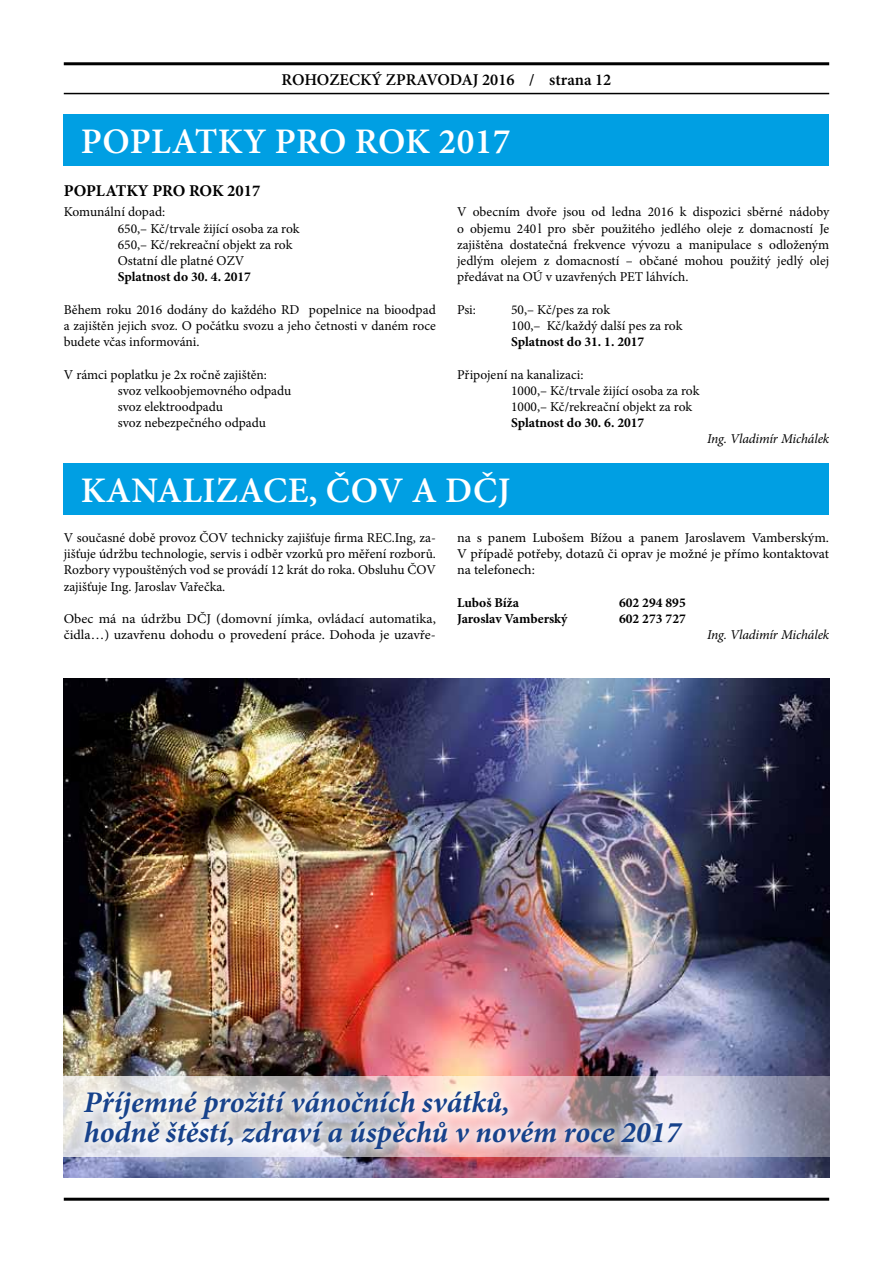
<style>
.page{position:relative;width:893px;height:1263px;background:#fff}
.page>*{position:absolute;margin:0;border:0;box-sizing:border-box;transform-origin:0 0}
.t1{font:600 36px "Minion Pro";letter-spacing:.01em;color:#fff}
.t2{font:italic 700 30px/30px "Minion Pro";letter-spacing:-.005em;color:#17428b}
.t3{font:600 16.5px "Minion Pro";color:#000}
.t4{font:700 16.5px "Minion Pro";letter-spacing:-.005em;color:#000}
.t5{font:13.5px/16.2px "Minion Pro";color:#000}
.t6{font:13.5px/16.2px "Minion Pro";color:#000;scale:1.04 1}
.t7{font:700 13.5px "Minion Pro";color:#000}
.t8{font:italic 13.5px "Minion Pro";letter-spacing:-.01em;color:#000}
</style>
<div class="page">
<hr style="left:64px;top:93px;width:765px;height:1px;background:#000">
<hr style="left:64px;top:62px;width:765px;height:3px;background:#000">
<hr style="left:64px;top:1198px;width:765px;height:3px;background:#000">
<div style="left:64px;top:115px;width:765px;height:51px;background:#009fe3"></div>
<div style="left:64px;top:463px;width:765px;height:51px;background:#009fe3"></div>
<img style="left:64px;top:679px;width:765px;height:499px">
<svg style="left:63px;top:1076px;width:767px;height:81px"></svg>
<div style="left:73px;top:1079px;width:620px;height:81px;background:#fff;opacity:.8"></div>
<p class="t3" style="left:282px;top:68px;width:331px">ROHOZECKÝ ZPRAVODAJ 2016 / strana 12</p>
<h1 class="t1" style="left:81px;top:117px;width:431px">POPLATKY PRO ROK 2017</h1>
<p class="t4" style="left:64px;top:179px;width:198px">POPLATKY PRO ROK 2017</p>
<p class="t5" style="left:118px;top:204px;width:183px;text-indent:-54px">Komunální dopad:<br>650,– Kč/trvale žijící osoba za rok<br>650,– Kč/rekreační objekt za rok<br>Ostatní dle platné OZV</p>
<p class="t7" style="left:118px;top:267px;width:135px">Splatnost do 30. 4. 2017</p>
<p class="t5" style="left:64px;top:301px;width:374px;text-align:justify">Během roku 2016 dodány do každého RD popelnice na bioodpad a zajištěn jejich svoz. O počátku svozu a jeho četnosti v daném roce budete včas informováni.</p>
<p class="t5" style="left:118px;top:366px;width:175px;text-indent:-54px">V rámci poplatku je 2x ročně zajištěn: svoz velkoobjemovného odpadu svoz elektroodpadu<br>svoz nebezpečného odpadu</p>
<p class="t5" style="left:457px;top:204px;width:374px;text-align:justify">V obecním dvoře jsou od ledna 2016 k dispozici sběrné nádoby o objemu 240 l pro sběr použitého jedlého oleje z domacností Je zajištěna dostatečná frekvence vývozu a manipulace s odloženým jedlým olejem z domacností – občané mohou použitý jedlý olej předávat na OÚ v uzavřených PET láhvích.</p>
<p class="t5" style="left:457px;top:301px;width:20px">Psi:</p>
<p class="t5" style="left:511px;top:301px;width:173px">50,– Kč/pes za rok<br>100,– Kč/každý další pes za rok</p>
<p class="t7" style="left:511px;top:332px;width:135px">Splatnost do 31. 1. 2017</p>
<p class="t5" style="left:511px;top:366px;width:190px;text-indent:-54px">Připojení na kanalizaci:<br>1000,– Kč/trvale žijící osoba za rok<br>1000,– Kč/rekreační objekt za rok</p>
<p class="t7" style="left:511px;top:413px;width:135px">Splatnost do 30. 6. 2017</p>
<p class="t8" style="left:707px;top:430px;width:123px">Ing. Vladimír Michálek</p>
<h1 class="t1" style="left:81px;top:466px;width:431px">KANALIZACE, ČOV A DČJ</h1>
<p class="t5" style="left:64px;top:530px;width:374px;text-align:justify">V současné době provoz ČOV technicky zajišťuje firma REC.Ing, za&shy;jišťuje údržbu technologie, servis i odběr vzorků pro měření rozborů.<br>Rozbory vypouštěných vod se provádí 12 krát do roka. Obsluhu ČOV zajišťuje Ing. Jaroslav Vařečka.</p>
<p class="t6" style="left:64px;top:611px;width:359px">Obec má na údržbu DČJ (domovní jímka, ovládací automatika, čidla…) uzavřenu dohodu o provedení práce. Dohoda je uzavře-</p>
<p class="t6" style="left:457px;top:530px;width:359px;text-align:justify">na s panem Lubošem Bížou a panem Jaroslavem Vamberským.<br>V případě potřeby, dotazů či oprav je možné je přímo kontaktovat na telefonech:</p>
<p class="t7" style="left:457px;top:593px;width:63px">Luboš Bíža</p>
<p class="t7" style="left:619px;top:593px;width:68px">602 294 895</p>
<p class="t7" style="left:457px;top:609px;width:112px">Jaroslav Vamberský</p>
<p class="t7" style="left:619px;top:609px;width:68px">602 273 727</p>
<p class="t8" style="left:707px;top:626px;width:123px">Ing. Vladimír Michálek</p>
<h2 class="t2" style="left:84px;top:1087px;width:598px">Příjemné prožití vánočních svátků,<br>hodně štěstí, zdraví a úspěchů v novém roce 2017</h2>
</div>
